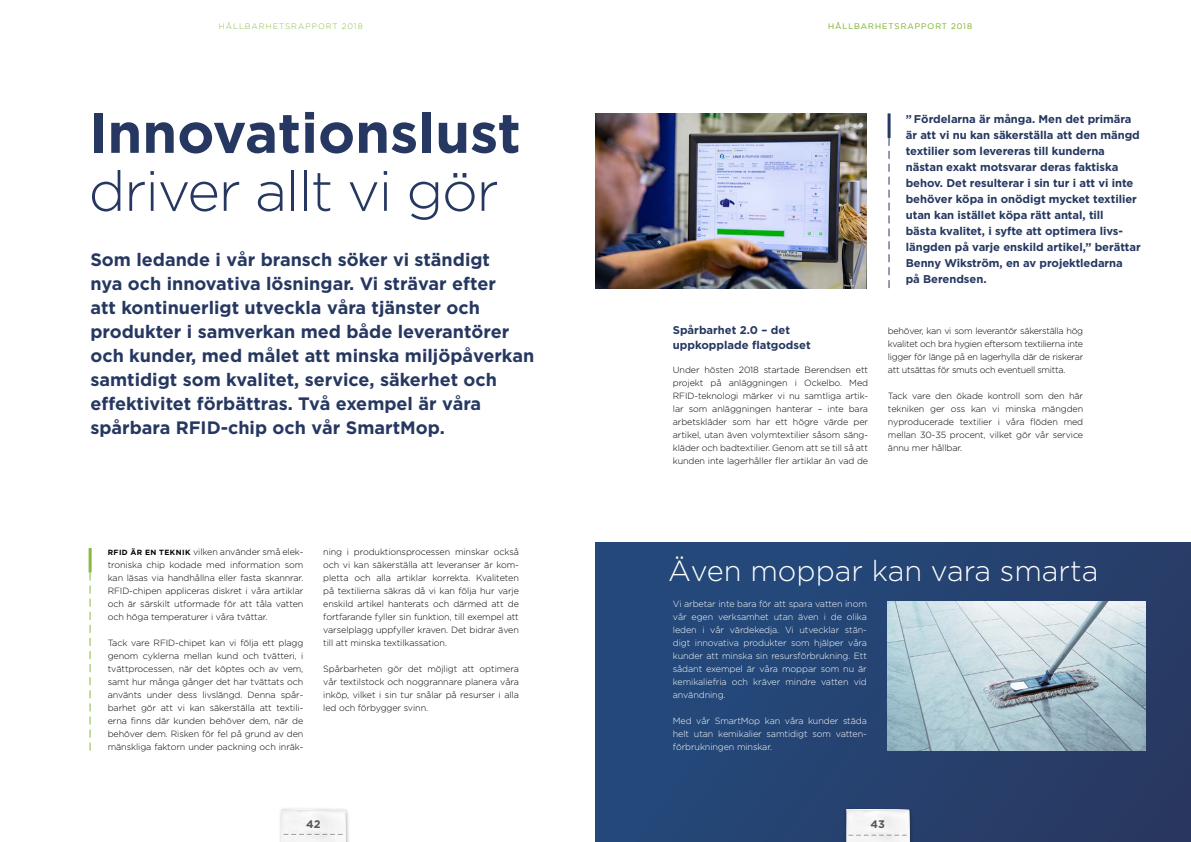
<style>
.page{position:relative;width:1191px;height:842px;background:#fff}
.page>*{position:absolute;margin:0;border:0;box-sizing:border-box;transform-origin:0 0}
._1_Rubrik{font:700 56px/58px "Gotham HTF";color:#263861}
._2_Underrubrik{font:300 29px "Gotham HTF";color:#fff}
.Ingress{font:700 18px/24px "Gotham HTF";color:#263861}
.Citat_i_brödtext{font:700 11.2px/16px "Gotham HTF";letter-spacing:-.005em;color:#263861}
._3_Underrubrik{font:700 11.2px/15px "Gotham HTF";color:#263861}
.t1{font:700 11px "Gotham HTF";color:#5a5653}
.Brödtext{font:300 9px/13px "Gotham HTF";letter-spacing:-.01em;color:#000;text-align:justify}
.Brödtext-2{font:300 9px/13px "Gotham HTF";letter-spacing:-.01em;color:#fff;text-align:justify}
.t2{font:300 8px "Gotham HTF";letter-spacing:.12em;color:#87bb3e}
.s1{font-weight:300}
.s2{color:#fff}
.s3{font-weight:700;font-size:7.5px}
</style>
<div class="page">
<div style="left:278px;top:806px;width:72px;height:36px;background:#000;opacity:.4"></div>
<img style="left:282px;top:810px;width:63px;height:32px">
<div style="left:595px;top:542px;width:596px;height:300px;background:linear-gradient(to right,#224a7c,#2b3c65)"></div>
<div style="left:842px;top:806px;width:72px;height:36px;background:#000;opacity:.4"></div>
<img style="left:846px;top:810px;width:63px;height:32px">
<hr style="left:89px;top:548px;width:3px;height:24px;background:#87bb3e">
<svg style="left:90px;top:572px;width:1px;height:179px"></svg>
<hr style="left:887px;top:113px;width:3px;height:25px;background:#263861">
<svg style="left:888px;top:138px;width:1px;height:150px"></svg>
<img style="left:595px;top:113px;width:272px;height:175px">
<img style="left:887px;top:601px;width:258px;height:149px">
<p class="t2" style="left:219px;top:22px;width:145px">HÅLLBARHETSRAPPORT 2018</p>
<p class="t2" style="left:828px;top:22px;width:145px">HÅLLBARHETSRAPPORT 2018</p>
<p class="_1_Rubrik" style="left:89px;top:103px;width:434px">Innovationslust <span class="s1">driver allt vi gör</span></p>
<p class="Citat_i_brödtext" style="left:905px;top:111px;width:237px;text-indent:-9px"><span class="s2">”</span> ” Fördelarna är många. Men det primära är att vi nu kan säkerställa att den mängd textilier som levereras till kunderna nästan exakt motsvarar deras faktiska behov. Det resulterar i sin tur i att vi inte behöver köpa in onödigt mycket textilier utan kan istället köpa rätt antal, till<br>bästa kvalitet, i syfte att optimera livs&shy;längden på varje enskild artikel,” berättar Benny Wikström, en av projektledarna<br>på Berendsen.</p>
<p class="Ingress" style="left:90px;top:247px;width:445px">Som ledande i vår bransch söker vi ständigt<br>nya och innovativa lösningar. Vi strävar efter<br>att kontinuerligt utveckla våra tjänster och produkter i samverkan med både leverantörer och kunder, med målet att minska miljöpåverkan samtidigt som kvalitet, service, säkerhet och effektivitet förbättras. Två exempel är våra spårbara RFID-chip och vår SmartMop.</p>
<p class="_3_Underrubrik" style="left:673px;top:323px;width:139px">Spårbarhet 2.0 – det uppkopplade flatgodset</p>
<p class="Brödtext" style="left:673px;top:364px;width:197px">Under hösten 2018 startade Berendsen ett projekt på anläggningen i Ockelbo. Med RFID-teknologi märker vi nu samtliga artik&shy;lar som anläggningen hanterar – inte bara arbetskläder som har ett högre värde per artikel, utan även volymtextilier såsom säng&shy;kläder och badtextilier. Genom att se till så att kunden inte lagerhåller fler artiklar än vad de</p>
<p class="Brödtext" style="left:888px;top:325px;width:197px">behöver, kan vi som leverantör säkerställa hög kvalitet och bra hygien eftersom textilierna inte ligger för länge på en lagerhylla där de riskerar att utsättas för smuts och eventuell smitta.</p>
<p class="Brödtext" style="left:888px;top:390px;width:197px">Tack vare den ökade kontroll som den här tekniken ger oss kan vi minska mängden nyproducerade textilier i våra flöden med mellan 30-35 procent, vilket gör vår service ännu mer hållbar.</p>
<p class="Brödtext" style="left:108px;top:546px;width:197px"><span class="s3">RFID ÄR EN TEKNIK</span> vilken använder små elek&shy;troniska chip kodade med information som kan läsas via handhållna eller fasta skannrar.<br>RFID-chipen appliceras diskret i våra artiklar och är särskilt utformade för att tåla vatten och höga temperaturer i våra tvättar.</p>
<p class="Brödtext" style="left:108px;top:637px;width:197px">Tack vare RFID-chipet kan vi följa ett plagg genom cyklerna mellan kund och tvätteri, i tvättprocessen, när det köptes och av vem, samt hur många gånger det har tvättats och använts under dess livslängd. Denna spår&shy;barhet gör att vi kan säkerställa att textili&shy;erna finns där kunden behöver dem, när de behöver dem. Risken för fel på grund av den mänskliga faktorn under packning och inräk-</p>
<p class="Brödtext" style="left:323px;top:546px;width:197px">ning i produktionsprocessen minskar också och vi kan säkerställa att leveranser är kom&shy;pletta och alla artiklar korrekta. Kvaliteten på textilierna säkras då vi kan följa hur varje enskild artikel hanterats och därmed att de fortfarande fyller sin funktion, till exempel att varselplagg uppfyller kraven. Det bidrar även till att minska textilkassation.</p>
<p class="Brödtext" style="left:323px;top:663px;width:197px">Spårbarheten gör det möjligt att optimera vår textilstock och noggrannare planera våra inköp, vilket i sin tur snålar på resurser i alla led och förbygger svinn.</p>
<p class="_2_Underrubrik" style="left:668px;top:555px;width:432px">Även moppar kan vara smarta</p>
<p class="Brödtext-2" style="left:673px;top:598px;width:196px">Vi arbetar inte bara för att spara vatten inom vår egen verksamhet utan även i de olika leden i vår värdekedja. Vi utvecklar stän&shy;digt innovativa produkter som hjälper våra kunder att minska sin resursförbrukning. Ett sådant exempel är våra moppar som nu är kemikaliefria och kräver mindre vatten vid användning.</p>
<p class="Brödtext-2" style="left:673px;top:715px;width:196px">Med vår SmartMop kan våra kunder städa helt utan kemikalier samtidigt som vatten&shy;förbrukningen minskar.</p>
<p class="t1" style="left:306px;top:818px;width:16px">42</p>
<p class="t1" style="left:870px;top:818px;width:16px">43</p>
</div>
